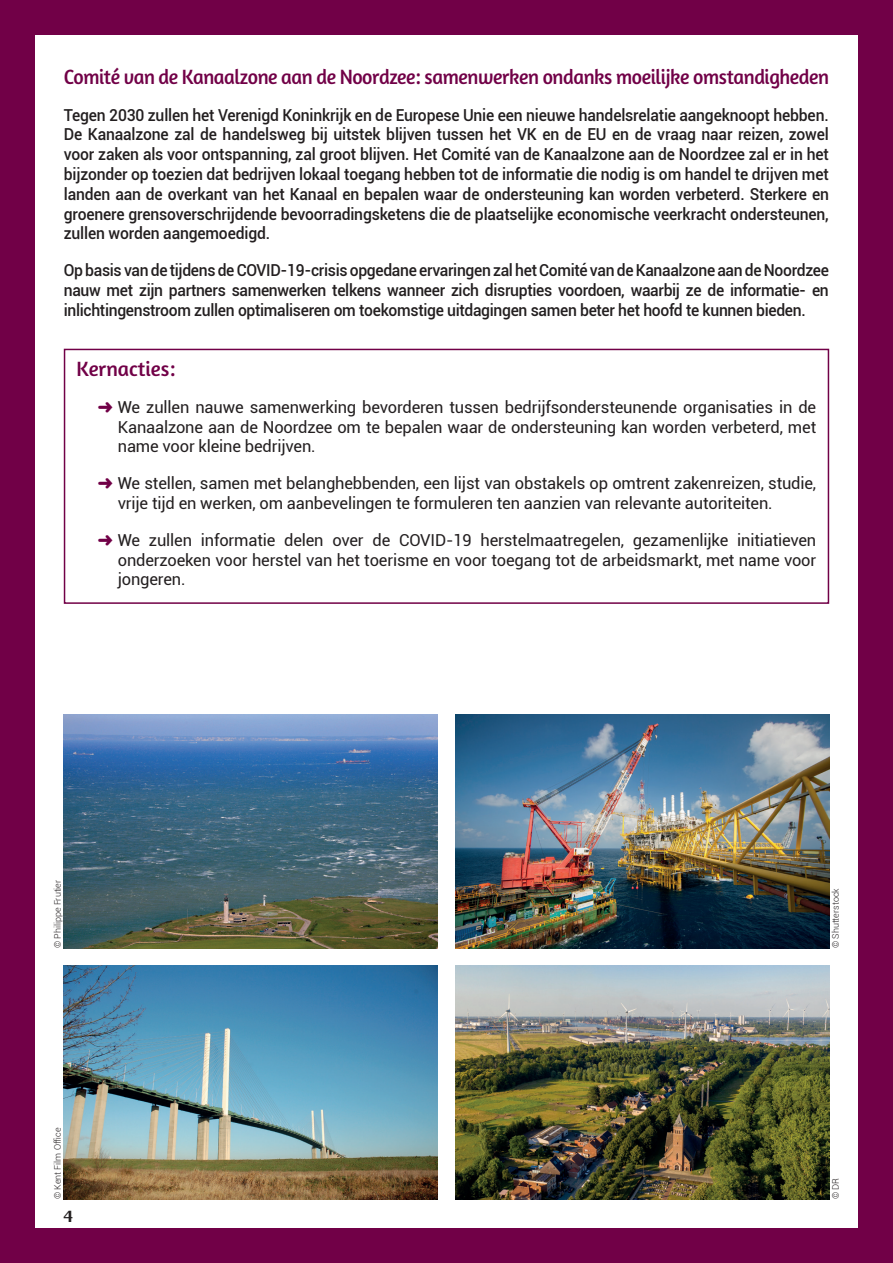
<style>
.page{position:relative;width:893px;height:1263px;background:#fff}
.page>*{position:absolute;margin:0;border:0;box-sizing:border-box;transform-origin:0 0}
.t1{font:21px "Amaranth";letter-spacing:-.02em;color:#710047;scale:.95 1}
.t2{font:21px "Amaranth";color:#710047}
.t3{font:500 16.5px/19.8px "Roboto";letter-spacing:-.02em;color:#231f20;text-align:justify;scale:.95 1}
.t4{font:16.5px/19.8px "Roboto";letter-spacing:-.01em;color:#231f20;text-align:justify}
.t5{font:15px "Krungthep";color:#231f20}
.t6{font:300 9px "Roboto";color:#231f20}
.s1{color:#710047}
</style>
<div class="page">
<div style="left:859px;top:0;width:34px;height:1263px;background:#710047"></div>
<div style="left:0;top:0;width:893px;height:34px;background:#710047"></div>
<div style="left:0;top:1229px;width:893px;height:34px;background:#710047"></div>
<div style="left:0;top:0;width:34px;height:1263px;background:#710047"></div>
<div style="left:64px;top:349px;width:765px;height:255px;border:2px solid #710047"></div>
<img style="left:455px;top:714px;width:374px;height:234px">
<img style="left:64px;top:965px;width:374px;height:234px">
<img style="left:455px;top:965px;width:374px;height:234px">
<img style="left:64px;top:714px;width:374px;height:234px">
<p class="t1" style="left:64px;top:64px;width:807px">Comité van de Kanaalzone aan de Noordzee: samenwerken ondanks moeilijke omstandigheden</p>
<p class="t3" style="left:64px;top:104px;width:807px">Tegen 2030 zullen het Verenigd Koninkrijk en de Europese Unie een nieuwe handelsrelatie aangeknoopt hebben.<br>De Kanaalzone zal de handelsweg bij uitstek blijven tussen het VK en de EU en de vraag naar reizen, zowel voor zaken als voor ontspanning, zal groot blijven. Het Comité van de Kanaalzone aan de Noordzee zal er in het bijzonder op toezien dat bedrijven lokaal toegang hebben tot de informatie die nodig is om handel te drijven met landen aan de overkant van het Kanaal en bepalen waar de ondersteuning kan worden verbeterd. Sterkere en groenere grensoverschrijdende bevoorradingsketens die de plaatselijke economische veerkracht ondersteunen, zullen worden aangemoedigd.</p>
<p class="t3" style="left:64px;top:260px;width:807px">Op basis van de tijdens de COVID-19-crisis opgedane ervaringen zal het Comité van de Kanaalzone aan de Noordzee nauw met zijn partners samenwerken telkens wanneer zich disrupties voordoen, waarbij ze de informatie- en inlichtingenstroom zullen optimaliseren om toekomstige uitdagingen samen beter het hoofd te kunnen bieden.</p>
<p class="t2" style="left:77px;top:356px;width:100px">Kernacties:</p>
<p class="t4" style="left:118px;top:396px;width:700px;text-indent:-20px"><span class="s1">➜</span> We zullen nauwe samenwerking bevorderen tussen bedrijfsondersteunende organisaties in de Kanaalzone aan de Noordzee om te bepalen waar de ondersteuning kan worden verbeterd, met name voor kleine bedrijven.</p>
<p class="t4" style="left:118px;top:473px;width:700px;text-indent:-20px"><span class="s1">➜</span> We stellen, samen met belanghebbenden, een lijst van obstakels op omtrent zakenreizen, studie, vrije tijd en werken, om aanbevelingen te formuleren ten aanzien van relevante autoriteiten.</p>
<p class="t4" style="left:118px;top:529px;width:700px;text-indent:-20px"><span class="s1">➜</span> We zullen informatie delen over de COVID-19 herstelmaatregelen, gezamenlijke initiatieven onderzoeken voor herstel van het toerisme en voor toegang tot de arbeidsmarkt, met name voor jongeren.</p>
<p class="t6" style="left:51px;top:948px;width:70px;rotate:-90deg">© Philippe Frutier</p>
<p class="t6" style="left:51px;top:1199px;width:73px;rotate:-90deg">© Kent Film Office</p>
<p class="t5" style="left:64px;top:1208px;width:11px">4</p>
<p class="t6" style="left:829px;top:948px;width:61px;rotate:-90deg">© Shutterstock</p>
<p class="t6" style="left:829px;top:1199px;width:23px;rotate:-90deg">© DR</p>
</div>
